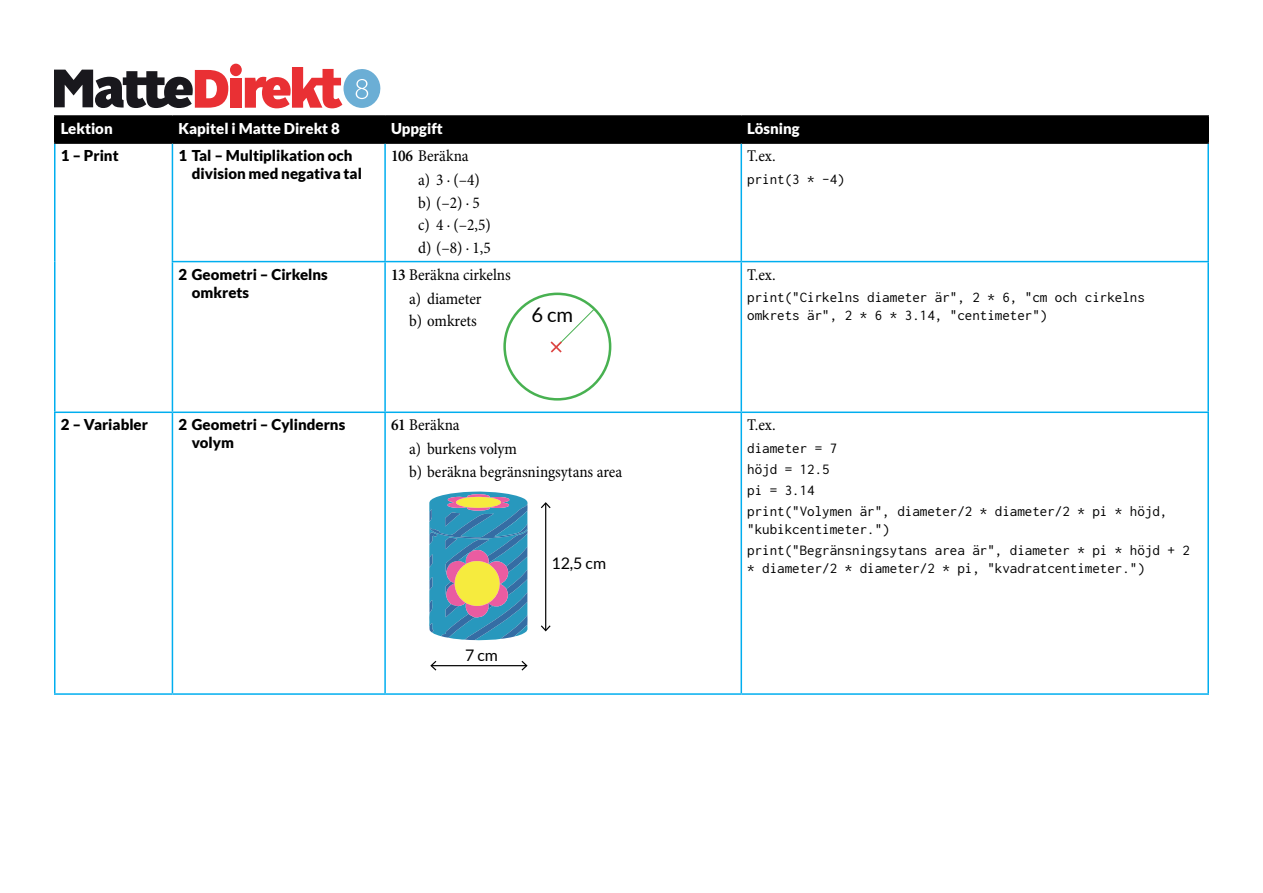
<style>
.page{position:relative;width:1263px;height:893px;background:#fff}
.page>*{position:absolute;margin:0;border:0;box-sizing:border-box;transform-origin:0 0}
.t1{font:20.25px "Lato";color:#000}
.t2{font:condensed 16.5px/24px "Minion Pro";color:#000}
.t3{font:15.9px "Lato";color:#000}
.t4{font:15px/21px "Inconsolata";color:#000}
.t5{font:900 15px/18px "Lato";color:#000}
.t6{font:900 15px "Lato";color:#fff}
.s1{font-weight:600}
</style>
<div class="page">
<hr style="left:54px;top:115px;width:118px;height:2px;background:#000">
<hr style="left:54px;top:117px;width:2px;height:25px;background:#000">
<hr style="left:172px;top:115px;width:213px;height:2px;background:#000">
<div style="left:56px;top:117px;width:1151px;height:25px;background:#000"></div>
<hr style="left:385px;top:115px;width:356px;height:2px;background:#000">
<hr style="left:384px;top:117px;width:2px;height:25px;background:#000">
<hr style="left:741px;top:115px;width:468px;height:2px;background:#000">
<hr style="left:740px;top:117px;width:2px;height:25px;background:#000">
<hr style="left:1207px;top:117px;width:2px;height:25px;background:#000">
<hr style="left:54px;top:142px;width:118px;height:2px;background:#000">
<hr style="left:172px;top:142px;width:213px;height:2px;background:#000">
<hr style="left:385px;top:142px;width:356px;height:2px;background:#000">
<hr style="left:741px;top:142px;width:468px;height:2px;background:#000">
<hr style="left:54px;top:144px;width:2px;height:118px;background:#00aeef">
<hr style="left:172px;top:144px;width:1px;height:117px;background:#00aeef">
<hr style="left:384px;top:144px;width:2px;height:117px;background:#00aeef">
<hr style="left:740px;top:144px;width:2px;height:117px;background:#00aeef">
<hr style="left:1207px;top:144px;width:2px;height:117px;background:#00aeef">
<hr style="left:54px;top:262px;width:2px;height:150px;background:#00aeef">
<hr style="left:172px;top:261px;width:213px;height:1px;background:#00aeef">
<hr style="left:172px;top:262px;width:1px;height:150px;background:#00aeef">
<hr style="left:385px;top:261px;width:356px;height:1px;background:#00aeef">
<hr style="left:384px;top:262px;width:2px;height:150px;background:#00aeef">
<hr style="left:741px;top:261px;width:468px;height:1px;background:#00aeef">
<hr style="left:740px;top:262px;width:2px;height:150px;background:#00aeef">
<hr style="left:1207px;top:262px;width:2px;height:150px;background:#00aeef">
<hr style="left:54px;top:412px;width:118px;height:1px;background:#00aeef">
<hr style="left:54px;top:413px;width:2px;height:280px;background:#00aeef">
<hr style="left:172px;top:412px;width:213px;height:1px;background:#00aeef">
<hr style="left:172px;top:413px;width:1px;height:280px;background:#00aeef">
<hr style="left:385px;top:412px;width:356px;height:1px;background:#00aeef">
<hr style="left:384px;top:413px;width:2px;height:280px;background:#00aeef">
<hr style="left:741px;top:412px;width:468px;height:1px;background:#00aeef">
<hr style="left:740px;top:413px;width:2px;height:280px;background:#00aeef">
<hr style="left:1207px;top:413px;width:2px;height:280px;background:#00aeef">
<hr style="left:54px;top:693px;width:118px;height:2px;background:#00aeef">
<hr style="left:172px;top:693px;width:213px;height:2px;background:#00aeef">
<hr style="left:385px;top:693px;width:356px;height:2px;background:#00aeef">
<hr style="left:741px;top:693px;width:468px;height:2px;background:#00aeef">
<svg style="left:54px;top:70px;width:174px;height:38px"></svg>
<div style="left:230px;top:78px;width:11px;height:30px;background:#e93034"></div>
<div style="left:230px;top:64px;width:12px;height:12px;background:#e93034;border-radius:50%"></div>
<svg style="left:245px;top:67px;width:135px;height:41px"></svg>
<svg style="left:429px;top:492px;width:99px;height:148px;background:#689aa8"></svg>
<hr style="left:432px;top:665px;width:94px;height:1px;background:#000">
<svg style="left:430px;top:661px;width:6px;height:9px"></svg>
<svg style="left:521px;top:661px;width:7px;height:9px"></svg>
<hr style="left:545px;top:503px;width:1px;height:127px;background:#000">
<svg style="left:541px;top:625px;width:10px;height:6px"></svg>
<svg style="left:541px;top:502px;width:10px;height:6px"></svg>
<div style="left:503px;top:293px;width:108px;height:108px;border:3px solid #48b151;border-radius:50%"></div>
<svg style="left:550px;top:308px;width:45px;height:45px"></svg>
<p class="t6" style="left:61px;top:120px;width:53px">Lektion</p>
<p class="t6" style="left:178px;top:120px;width:163px">Kapitel i Matte Direkt 8</p>
<p class="t6" style="left:391px;top:120px;width:53px">Uppgift</p>
<p class="t6" style="left:747px;top:120px;width:54px">Lösning</p>
<p class="t5" style="left:61px;top:146px;width:59px">1 – Print</p>
<p class="t5" style="left:192px;top:146px;width:172px;text-indent:-13px">1 Tal – Multiplikation och division med negativa tal</p>
<p class="t2" style="left:418px;top:144px;width:63px;text-indent:-27px"><span class="s1">106</span> Beräkna a) 3 · (–4)</p>
<p class="t2" style="left:418px;top:192px;width:74px;line-height:22.5px">b) (–2) · 5 c) 4 · (–2,5) d) (–8) · 1,5</p>
<p class="t2" style="left:747px;top:145px;width:30px">T.ex.</p>
<p class="t4" style="left:747px;top:168px;width:99px">print(3 * -4)</p>
<p class="t5" style="left:192px;top:265px;width:137px;text-indent:-14px">2 Geometri – Cirkelns omkrets</p>
<p class="t2" style="left:409px;top:263px;width:103px;text-indent:-18px"><span class="s1">13</span> Beräkna cirkelns a) diameter</p>
<p class="t2" style="left:409px;top:309px;width:69px">b) omkrets</p>
<h1 class="t1" style="left:532px;top:304px;width:43px">6 cm</h1>
<p class="t2" style="left:747px;top:263px;width:30px">T.ex.</p>
<p class="t4" style="left:747px;top:288px;width:399px;line-height:18px">print("Cirkelns diameter är", 2 * 6, "cm och cirkelns omkrets är", 2 * 6 * 3.14, "centimeter")</p>
<p class="t5" style="left:61px;top:416px;width:89px">2 – Variabler</p>
<p class="t5" style="left:192px;top:416px;width:155px;text-indent:-14px">2 Geometri – Cylinderns volym</p>
<p class="t2" style="left:409px;top:414px;width:110px;text-indent:-18px"><span class="s1">61</span> Beräkna<br>a) burkens volym</p>
<p class="t2" style="left:409px;top:460px;width:215px">b) beräkna begränsningsytans area</p>
<p class="t2" style="left:747px;top:414px;width:30px">T.ex.</p>
<p class="t4" style="left:747px;top:437px;width:422px">diameter = 7<br>höjd = 12.5<br>pi = 3.14<br>print("Volymen är", diameter/2 * diameter/2 * pi * höjd,</p>
<p class="t4" style="left:747px;top:518px;width:444px">"kubikcentimeter.")<br>print("Begränsningsytans area är", diameter * pi * höjd + 2</p>
<p class="t3" style="left:551px;top:555px;width:56px">12,5 cm</p>
<p class="t4" style="left:747px;top:557px;width:399px">* diameter/2 * diameter/2 * pi, "kvadratcentimeter.")</p>
<p class="t3" style="left:465px;top:647px;width:34px">7 cm</p>
</div>
